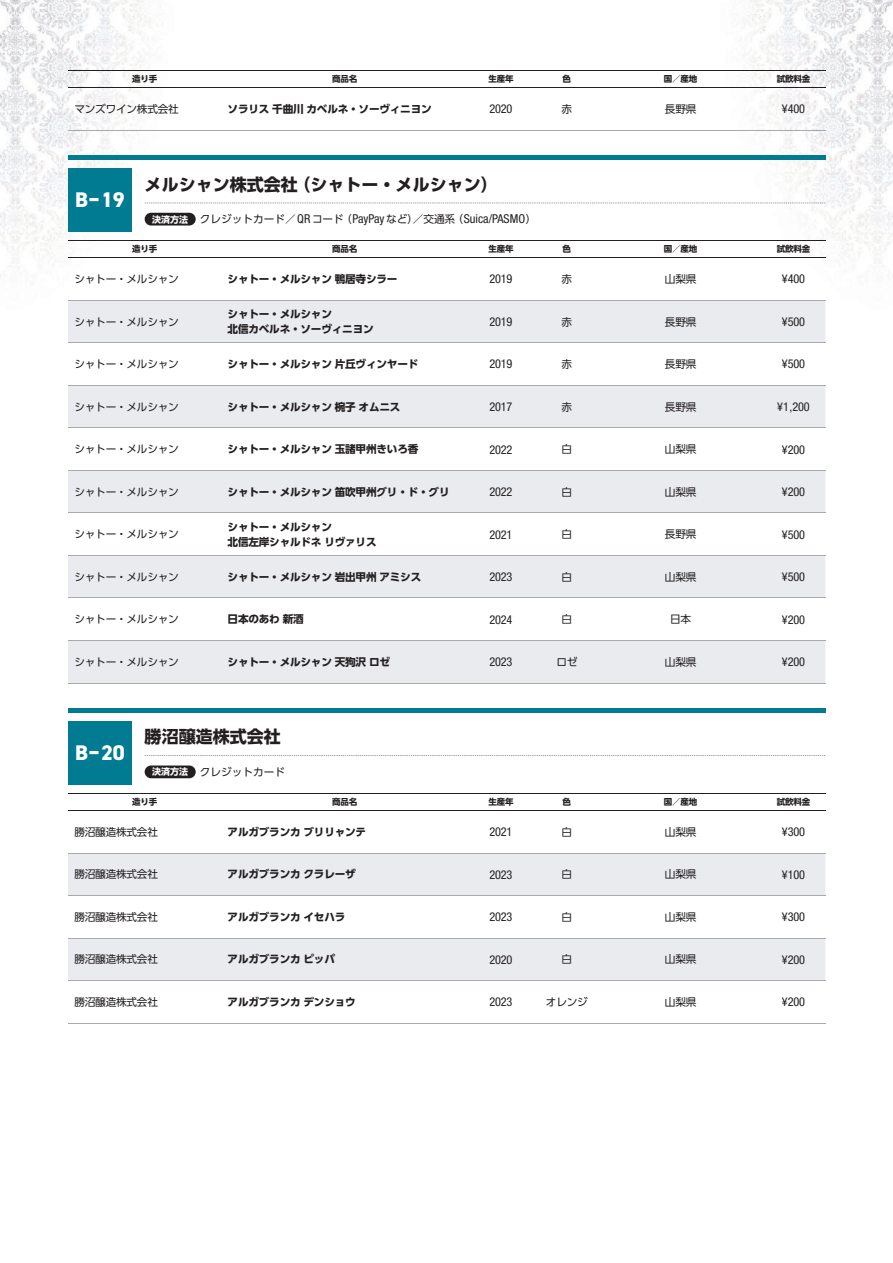
<style>
.page{position:relative;width:893px;height:1263px;background:#fff}
.page>*{position:absolute;margin:0;border:0;box-sizing:border-box;transform-origin:0 0}
.t1{font:800 21.3px "DIN2014";color:#fff}
.t2{font:16.95px "UD Shin Go Pro Bold 90 pv RKSJ H";color:#231f20}
.t3{font:condensed 12.15px "Helvetica Neue LT Pro";letter-spacing:-.015em;color:#231f20}
.t4{font:10.65px/14.9px "UD Shin Go Pro Bold 90 pv RKSJ H";letter-spacing:-.02em;color:#231f20}
.t5{font:10.65px "UD Shin Go Pro Regular 90 pv RKSJ H";letter-spacing:-.02em;color:#231f20}
.t6{font:10.65px "UD Shin Go Pro Regular 90 pv RKSJ H";color:#231f20}
.t7{font:8.55px "UD Shin Go Pro Bold 90 pv RKSJ H";letter-spacing:-.02em;color:#231f20}
.s1{font-family:"UD Shin Go Pro Bold 90 pv RKSJ H";font-size:9px;color:#fff}
.s2{font-family:"Helvetica Neue LT Pro";font-stretch:condensed;font-size:12.15px}
</style>
<div class="page">
<img style="left:714px;top:0;width:178px;height:343px">
<img style="left:0;top:0;width:179px;height:277px">
<hr style="left:68px;top:130px;width:757px;height:1px;background:#a8a9ad">
<hr style="left:68px;top:70px;width:757px;height:1px;background:#231f20">
<hr style="left:68px;top:87px;width:757px;height:1px;background:#231f20">
<svg style="left:145px;top:203px;width:680px;height:1px"></svg>
<div style="left:145px;top:213px;width:51px;height:13px;background:#231f20;border-radius:6px"></div>
<div style="left:68px;top:168px;width:64px;height:64px;background:#007b91"></div>
<div style="left:68px;top:155px;width:757px;height:5px;background:#007b91"></div>
<div style="left:145px;top:766px;width:51px;height:12px;background:#231f20;border-radius:6px"></div>
<div style="left:68px;top:721px;width:64px;height:64px;background:#007b91"></div>
<hr style="left:68px;top:708px;width:757px;height:4px;background:#007b91">
<svg style="left:68px;top:301px;width:757px;height:382px;fill:#eaebef"></svg>
<hr style="left:68px;top:300px;width:757px;height:1px;background:#a8a9ad">
<hr style="left:68px;top:343px;width:757px;height:1px;background:#a8a9ad">
<hr style="left:68px;top:385px;width:757px;height:1px;background:#a8a9ad">
<hr style="left:68px;top:428px;width:757px;height:1px;background:#a8a9ad">
<hr style="left:68px;top:470px;width:757px;height:1px;background:#a8a9ad">
<hr style="left:68px;top:513px;width:757px;height:1px;background:#a8a9ad">
<hr style="left:68px;top:555px;width:757px;height:1px;background:#a8a9ad">
<hr style="left:68px;top:598px;width:757px;height:1px;background:#a8a9ad">
<hr style="left:68px;top:640px;width:757px;height:1px;background:#a8a9ad">
<hr style="left:68px;top:240px;width:757px;height:1px;background:#231f20">
<hr style="left:68px;top:257px;width:757px;height:1px;background:#231f20">
<hr style="left:68px;top:683px;width:757px;height:1px;background:#a8a9ad">
<svg style="left:68px;top:854px;width:757px;height:126px;fill:#eaebef"></svg>
<hr style="left:68px;top:853px;width:757px;height:1px;background:#a8a9ad">
<hr style="left:68px;top:895px;width:757px;height:1px;background:#a8a9ad">
<hr style="left:68px;top:938px;width:757px;height:1px;background:#a8a9ad">
<hr style="left:68px;top:980px;width:757px;height:1px;background:#a8a9ad">
<hr style="left:68px;top:1023px;width:757px;height:1px;background:#a8a9ad">
<hr style="left:68px;top:793px;width:757px;height:1px;background:#231f20">
<hr style="left:68px;top:810px;width:757px;height:1px;background:#231f20">
<p class="t7" style="left:132px;top:76px;width:27px">造り手</p>
<p class="t7" style="left:332px;top:76px;width:27px">商品名</p>
<p class="t7" style="left:488px;top:76px;width:27px">生産年</p>
<p class="t7" style="left:562px;top:76px;width:10px">色</p>
<p class="t7" style="left:664px;top:76px;width:35px">国／産地</p>
<p class="t7" style="left:776px;top:76px;width:35px">試飲料金</p>
<p class="t5" style="left:74px;top:105px;width:106px">マンズワイン株式会社</p>
<p class="t4" style="left:227px;top:103px;width:206px">ソラリス千曲川カベルネ・ソーヴィニヨン</p>
<p class="t3" style="left:489px;top:105px;width:24px">2020</p>
<p class="t5" style="left:561px;top:105px;width:12px">赤</p>
<p class="t5" style="left:665px;top:105px;width:33px">長野県</p>
<p class="t3" style="left:781px;top:105px;width:25px">¥400</p>
<h1 class="t1" style="left:75px;top:192px;width:51px">B‒19</h1>
<h2 class="t2" style="left:145px;top:178px;width:354px">メルシャン株式会社（シャトー・メルシャン）</h2>
<p class="t6" style="left:152px;top:215px;width:386px"><span class="s1">決済方法</span> クレジットカード／<span class="s2">QR</span>コード（<span class="s2">PayPay</span>など）／交通系（<span class="s2">Suica/PASMO</span>）</p>
<p class="t7" style="left:132px;top:246px;width:27px">造り手</p>
<p class="t7" style="left:332px;top:246px;width:27px">商品名</p>
<p class="t7" style="left:488px;top:246px;width:27px">生産年</p>
<p class="t7" style="left:562px;top:246px;width:10px">色</p>
<p class="t7" style="left:664px;top:246px;width:35px">国／産地</p>
<p class="t7" style="left:776px;top:246px;width:35px">試飲料金</p>
<p class="t5" style="left:74px;top:275px;width:106px">シャトー・メルシャン</p>
<p class="t4" style="left:227px;top:273px;width:171px">シャトー・メルシャン鴨居寺シラー</p>
<p class="t3" style="left:489px;top:275px;width:24px">2019</p>
<p class="t5" style="left:561px;top:275px;width:12px">赤</p>
<p class="t5" style="left:665px;top:275px;width:33px">山梨県</p>
<p class="t3" style="left:781px;top:275px;width:25px">¥400</p>
<p class="t5" style="left:74px;top:318px;width:106px">シャトー・メルシャン</p>
<p class="t4" style="left:227px;top:308px;width:148px">シャトー・メルシャン<br>北信カベルネ・ソーヴィニヨン</p>
<p class="t3" style="left:489px;top:317px;width:24px">2019</p>
<p class="t5" style="left:561px;top:318px;width:12px">赤</p>
<p class="t5" style="left:665px;top:318px;width:33px">長野県</p>
<p class="t3" style="left:781px;top:317px;width:25px">¥500</p>
<p class="t5" style="left:74px;top:360px;width:106px">シャトー・メルシャン</p>
<p class="t4" style="left:227px;top:358px;width:192px">シャトー・メルシャン片丘ヴィンヤード</p>
<p class="t3" style="left:489px;top:360px;width:24px">2019</p>
<p class="t5" style="left:561px;top:360px;width:12px">赤</p>
<p class="t5" style="left:665px;top:360px;width:33px">長野県</p>
<p class="t3" style="left:781px;top:360px;width:25px">¥500</p>
<p class="t5" style="left:74px;top:403px;width:106px">シャトー・メルシャン</p>
<p class="t4" style="left:227px;top:401px;width:174px">シャトー・メルシャン椀子オムニス</p>
<p class="t3" style="left:489px;top:402px;width:24px">2017</p>
<p class="t5" style="left:561px;top:403px;width:12px">赤</p>
<p class="t5" style="left:665px;top:403px;width:33px">長野県</p>
<p class="t3" style="left:777px;top:402px;width:34px">¥1,200</p>
<p class="t5" style="left:74px;top:445px;width:106px">シャトー・メルシャン</p>
<p class="t4" style="left:227px;top:443px;width:192px">シャトー・メルシャン玉諸甲州きいろ香</p>
<p class="t3" style="left:489px;top:445px;width:24px">2022</p>
<p class="t5" style="left:561px;top:445px;width:12px">白</p>
<p class="t5" style="left:665px;top:445px;width:33px">山梨県</p>
<p class="t3" style="left:781px;top:445px;width:25px">¥200</p>
<p class="t5" style="left:74px;top:488px;width:106px">シャトー・メルシャン</p>
<p class="t4" style="left:227px;top:486px;width:223px">シャトー・メルシャン笛吹甲州グリ・ド・グリ</p>
<p class="t3" style="left:489px;top:487px;width:24px">2022</p>
<p class="t5" style="left:561px;top:488px;width:12px">白</p>
<p class="t5" style="left:665px;top:488px;width:33px">山梨県</p>
<p class="t3" style="left:781px;top:487px;width:25px">¥200</p>
<p class="t5" style="left:74px;top:530px;width:106px">シャトー・メルシャン</p>
<p class="t4" style="left:227px;top:521px;width:151px">シャトー・メルシャン<br>北信左岸シャルドネリヴァリス</p>
<p class="t3" style="left:489px;top:530px;width:24px">2021</p>
<p class="t5" style="left:561px;top:530px;width:12px">白</p>
<p class="t5" style="left:665px;top:530px;width:33px">長野県</p>
<p class="t3" style="left:781px;top:530px;width:25px">¥500</p>
<p class="t5" style="left:74px;top:573px;width:106px">シャトー・メルシャン</p>
<p class="t4" style="left:227px;top:571px;width:195px">シャトー・メルシャン岩出甲州アミシス</p>
<p class="t3" style="left:489px;top:572px;width:24px">2023</p>
<p class="t5" style="left:561px;top:573px;width:12px">白</p>
<p class="t5" style="left:665px;top:573px;width:33px">山梨県</p>
<p class="t3" style="left:781px;top:572px;width:25px">¥500</p>
<p class="t5" style="left:74px;top:615px;width:106px">シャトー・メルシャン</p>
<p class="t4" style="left:227px;top:613px;width:78px">日本のあわ新酒</p>
<p class="t3" style="left:489px;top:615px;width:24px">2024</p>
<p class="t5" style="left:561px;top:615px;width:12px">白</p>
<p class="t5" style="left:670px;top:615px;width:23px">日本</p>
<p class="t3" style="left:781px;top:615px;width:25px">¥200</p>
<p class="t5" style="left:74px;top:658px;width:106px">シャトー・メルシャン</p>
<p class="t4" style="left:227px;top:656px;width:164px">シャトー・メルシャン天狗沢ロゼ</p>
<p class="t3" style="left:489px;top:657px;width:24px">2023</p>
<p class="t5" style="left:556px;top:658px;width:23px">ロゼ</p>
<p class="t5" style="left:665px;top:658px;width:33px">山梨県</p>
<p class="t3" style="left:781px;top:657px;width:25px">¥200</p>
<h1 class="t1" style="left:75px;top:745px;width:51px">B‒20</h1>
<h2 class="t2" style="left:145px;top:731px;width:138px">勝沼醸造株式会社</h2>
<p class="t6" style="left:152px;top:768px;width:134px"><span class="s1">決済方法</span> クレジットカード</p>
<p class="t7" style="left:132px;top:799px;width:27px">造り手</p>
<p class="t7" style="left:332px;top:799px;width:27px">商品名</p>
<p class="t7" style="left:488px;top:799px;width:27px">生産年</p>
<p class="t7" style="left:562px;top:799px;width:10px">色</p>
<p class="t7" style="left:664px;top:799px;width:35px">国／産地</p>
<p class="t7" style="left:776px;top:799px;width:35px">試飲料金</p>
<p class="t5" style="left:74px;top:828px;width:85px">勝沼醸造株式会社</p>
<p class="t4" style="left:227px;top:826px;width:140px">アルガブランカブリリャンテ</p>
<p class="t3" style="left:489px;top:828px;width:24px">2021</p>
<p class="t5" style="left:561px;top:828px;width:12px">白</p>
<p class="t5" style="left:665px;top:828px;width:33px">山梨県</p>
<p class="t3" style="left:781px;top:828px;width:25px">¥300</p>
<p class="t5" style="left:74px;top:870px;width:85px">勝沼醸造株式会社</p>
<p class="t4" style="left:227px;top:868px;width:130px">アルガブランカクラレーザ</p>
<p class="t3" style="left:489px;top:870px;width:24px">2023</p>
<p class="t5" style="left:561px;top:870px;width:12px">白</p>
<p class="t5" style="left:665px;top:870px;width:33px">山梨県</p>
<p class="t3" style="left:781px;top:870px;width:25px">¥100</p>
<p class="t5" style="left:74px;top:913px;width:85px">勝沼醸造株式会社</p>
<p class="t4" style="left:227px;top:911px;width:119px">アルガブランカイセハラ</p>
<p class="t3" style="left:489px;top:913px;width:24px">2023</p>
<p class="t5" style="left:561px;top:913px;width:12px">白</p>
<p class="t5" style="left:665px;top:913px;width:33px">山梨県</p>
<p class="t3" style="left:781px;top:913px;width:25px">¥300</p>
<p class="t5" style="left:74px;top:955px;width:85px">勝沼醸造株式会社</p>
<p class="t4" style="left:227px;top:953px;width:109px">アルガブランカピッパ</p>
<p class="t3" style="left:489px;top:955px;width:24px">2020</p>
<p class="t5" style="left:561px;top:955px;width:12px">白</p>
<p class="t5" style="left:665px;top:955px;width:33px">山梨県</p>
<p class="t3" style="left:781px;top:955px;width:25px">¥200</p>
<p class="t5" style="left:74px;top:998px;width:85px">勝沼醸造株式会社</p>
<p class="t4" style="left:227px;top:996px;width:130px">アルガブランカデンショウ</p>
<p class="t3" style="left:489px;top:998px;width:24px">2023</p>
<p class="t5" style="left:546px;top:998px;width:43px">オレンジ</p>
<p class="t5" style="left:665px;top:998px;width:33px">山梨県</p>
<p class="t3" style="left:781px;top:998px;width:25px">¥200</p>
</div>
